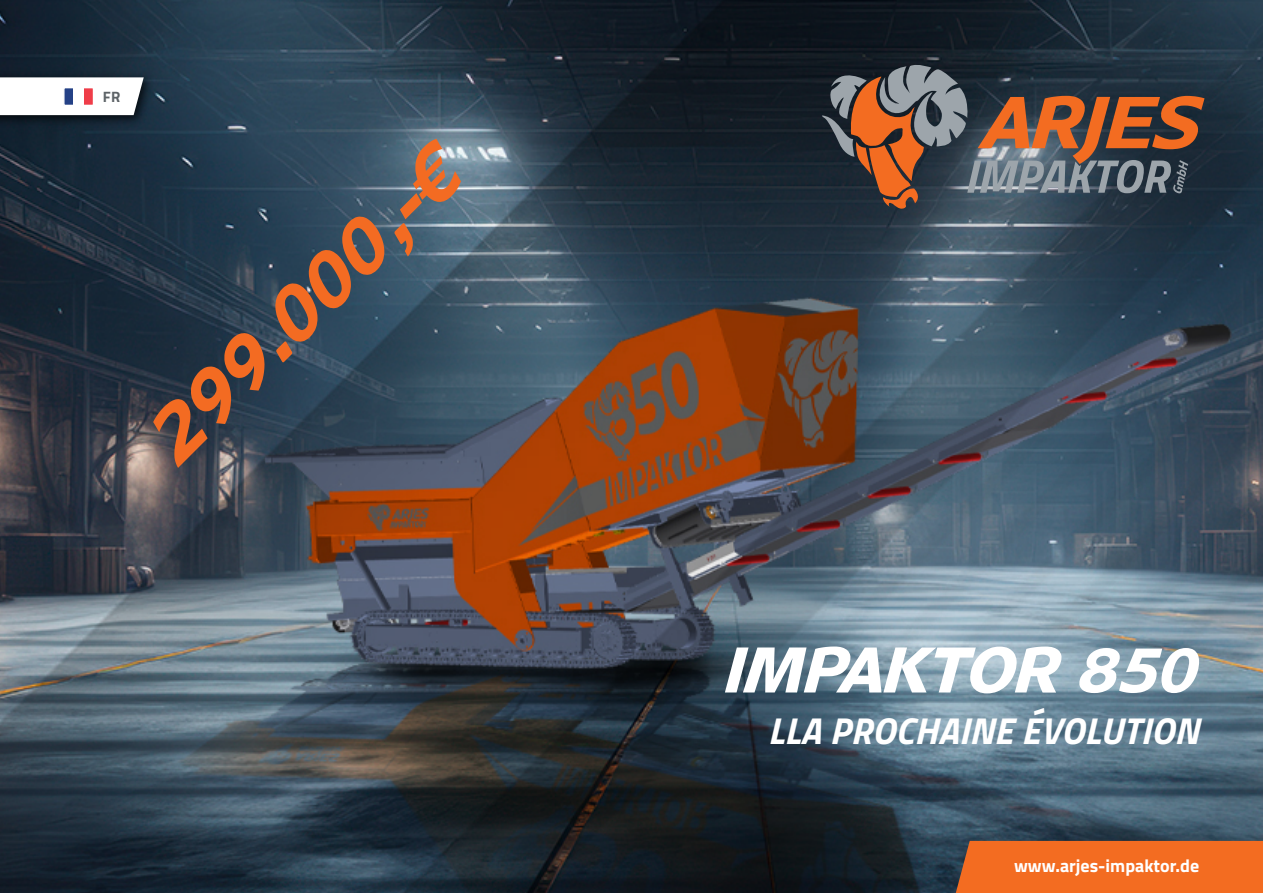
<style>
.page{position:relative;width:1263px;height:893px;background:#fff}
.page>*{position:absolute;margin:0;border:0;box-sizing:border-box;transform-origin:0 0}
.t1{font:italic 75px "Palo Alto";color:#f36b22}
.t2{font:italic 63px "Palo Alto";color:#fff}
.t3{font:italic 700 37.5px "Titillium";letter-spacing:.01em;color:#fff}
.t4{font:700 18px "Titillium";color:#fff}
.t5{font:700 15px "Titillium";color:#5c6266}
</style>
<div class="page">
<img style="left:0;top:0;width:1263px;height:893px">
<svg style="left:822px;top:63px;width:382px;height:146px;background:#63524c"></svg>
<div style="left:0;top:71px;width:156px;height:57px;background:#000;opacity:.75"></div>
<svg style="left:0;top:77px;width:144px;height:38px"></svg>
<div style="left:956px;top:841px;width:307px;height:52px;background:#f36c21"></div>
<div style="left:64px;top:88px;width:9px;height:17px;background:#244186"></div>
<div style="left:73px;top:88px;width:11px;height:17px;background:#fff"></div>
<div style="left:84px;top:88px;width:10px;height:17px;background:#ef3d49"></div>
<div style="left:63px;top:87px;width:31px;height:19px;border:2px solid #fff"></div>
<p class="t5" style="left:103px;top:85px;width:19px">FR</p>
<h1 class="t1" style="left:130px;top:415px;width:410px;rotate:-45deg">299.000,-€</h1>
<h2 class="t2" style="left:725px;top:633px;width:475px">IMPAKTOR 850</h2>
<h3 class="t3" style="left:768px;top:702px;width:432px">LLA PROCHAINE ÉVOLUTION</h3>
<p class="t4" style="left:1014px;top:852px;width:164px">www.arjes-imp ktor</p>
<p class="t4" style="left:1091px;top:852px;width:109px">www.arjes.de</p>
</div>
